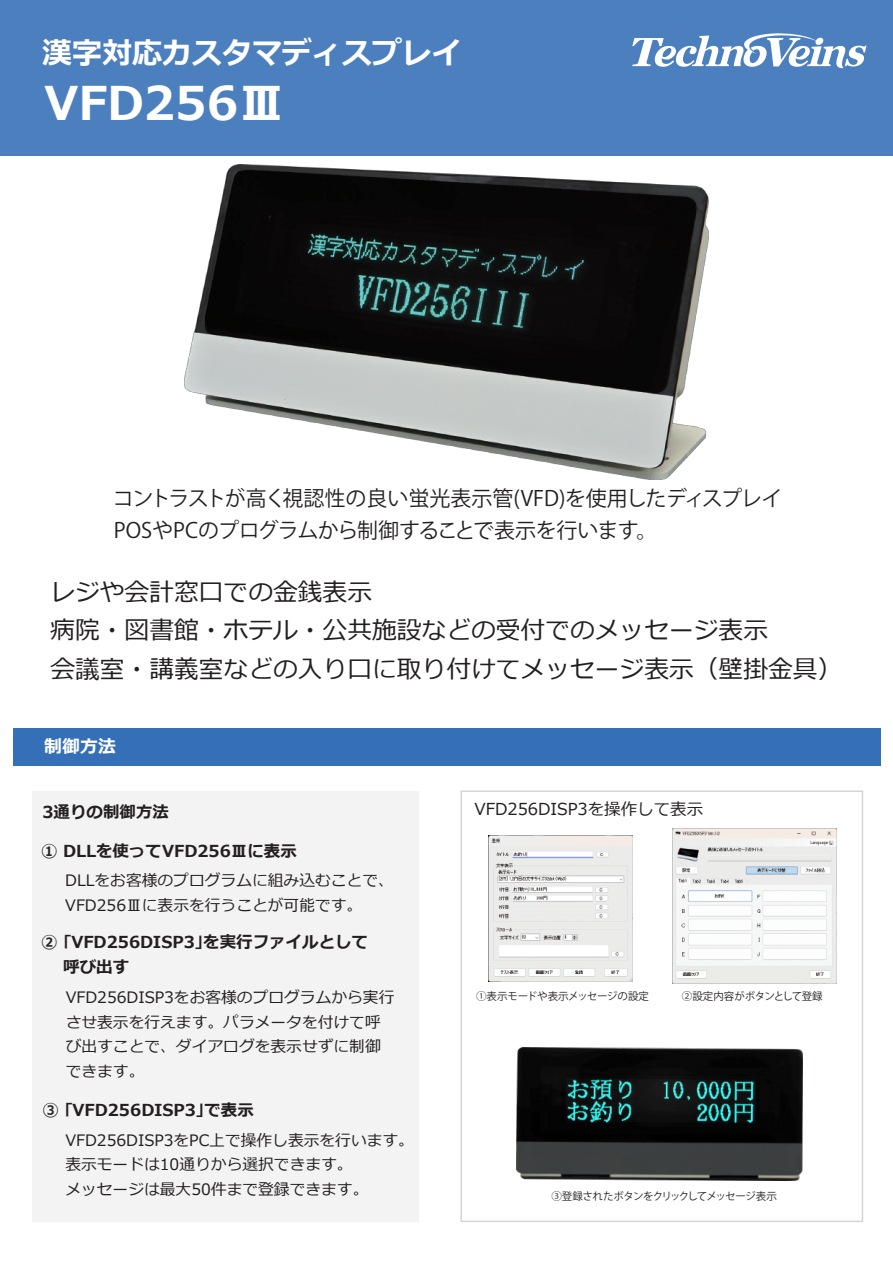
<style>
.page{position:relative;width:893px;height:1263px;background:#fff}
.page>*{position:absolute;margin:0;border:0;box-sizing:border-box;transform-origin:0 0}
.t1{font:700 46.5px "Meiryo";color:#fff}
.t2{font:700 30px "Meiryo";color:#fff}
.t3{font:24.75px/38.4px "Meiryo";color:#231f20}
.t4{font:21px/32.4px "Koz Go Pro";letter-spacing:-.02em;color:#231f20}
.t5{font:700 18px "Meiryo";color:#fff}
.t6{font:700 16.5px/24.6px "Meiryo";color:#231f20}
.t7{font:16.5px "Meiryo";color:#231f20}
.t8{font:15.75px/24.6px "Meiryo";color:#231f20}
.t9{font:10.5px "Koz Go Pro";letter-spacing:-.05em;color:#231f20}
.t10{font:10.5px "Koz Go Pro";letter-spacing:-.03em;color:#231f20}
.t11{font:10.5px "Koz Go Pro";color:#231f20}
</style>
<div class="page">
<div style="left:460px;top:790px;width:403px;height:432px;border:2px solid #d4d5d6"></div>
<div style="left:32px;top:791px;width:387px;height:430px;background:#f3f3f3"></div>
<div style="left:13px;top:728px;width:868px;height:38px;background:#356fb8"></div>
<div style="left:0;top:0;width:893px;height:155px;background:#4c7fbe"></div>
<svg style="left:632px;top:33px;width:234px;height:35px"></svg>
<img style="left:185px;top:165px;width:524px;height:315px">
<img style="left:516px;top:1047px;width:286px;height:133px">
<img style="left:489px;top:835px;width:143px;height:146px">
<img style="left:672px;top:828px;width:164px;height:155px">
<p class="t2" style="left:42px;top:32px;width:422px">漢字対応カスタマディスプレイ</p>
<p class="t1" style="left:45px;top:70px;width:242px">VFD256Ⅲ</p>
<p class="t4" style="left:113px;top:483px;width:671px">コントラストが高く視認性の良い蛍光表示管(VFD)を使用したディスプレイ<br>POSやPCのプログラムから制御することで表示を行います。</p>
<p class="t3" style="left:50px;top:574px;width:794px">レジや会計窓口での金銭表示<br>病院・図書館・ホテル・公共施設などの受付でのメッセージ表示<br>会議室・講義室などの入り口に取り付けてメッセージ表示（壁掛金具）</p>
<p class="t5" style="left:44px;top:734px;width:73px">制御方法</p>
<p class="t6" style="left:42px;top:801px;width:128px">3通りの制御方法</p>
<p class="t6" style="left:41px;top:840px;width:257px">① DLLを使ってVFD256Ⅲに表示</p>
<p class="t8" style="left:65px;top:869px;width:330px">DLLをお客様のプログラムに組み込むことで、<br>VFD256Ⅲに表示を行うことが可能です。</p>
<p class="t6" style="left:41px;top:930px;width:329px">② ｢VFD256DISP3｣を実行ファイルとして　 呼び出す</p>
<p class="t8" style="left:66px;top:986px;width:330px">VFD256DISP3をお客様のプログラムから実行させ表示を行えます。パラメータを付けて呼び出すことで、ダイアログを表示せずに制御できます。</p>
<p class="t6" style="left:42px;top:1098px;width:213px">③ ｢VFD256DISP3｣で表示</p>
<p class="t8" style="left:65px;top:1128px;width:350px">VFD256DISP3をPC上で操作し表示を行います。表示モードは10通りから選択できます。<br>メッセージは最大50件まで登録できます。</p>
<p class="t7" style="left:474px;top:798px;width:230px">VFD256DISP3を操作して表示</p>
<p class="t10" style="left:476px;top:989px;width:175px">①表示モードや表示メッセージの設定</p>
<p class="t11" style="left:682px;top:989px;width:142px">②設定内容がボタンとして登録</p>
<p class="t9" style="left:551px;top:1190px;width:227px">③登録されたボタンをクリックしてメッセージ表示</p>
</div>
